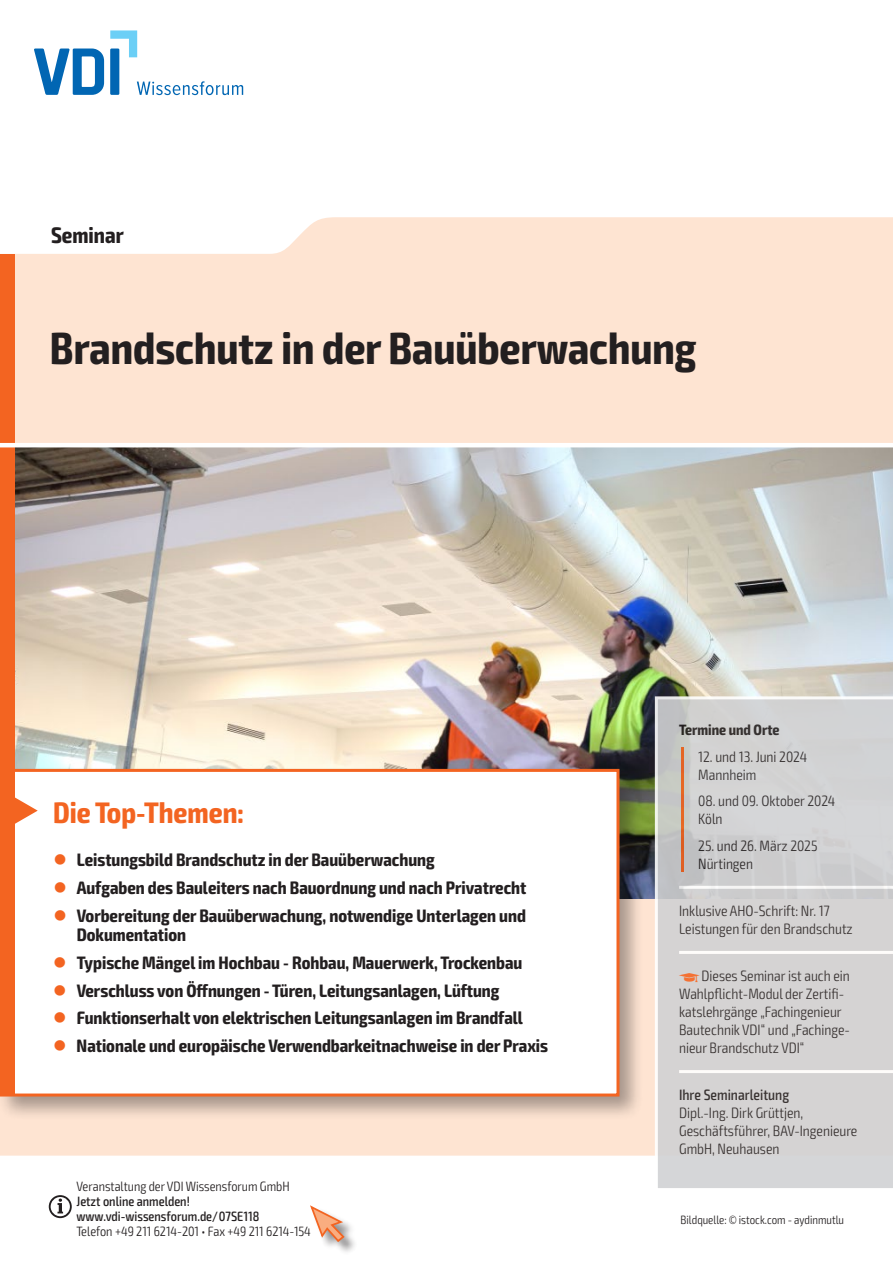
<style>
.page{position:relative;width:893px;height:1263px;background:#fff}
.page>*{position:absolute;margin:0;border:0;box-sizing:border-box;transform-origin:0 0}
.t1{font:700 condensed 45px "Exo 2";color:#231f20}
.t2{font:700 condensed 29.7px "Exo 2";color:#f36421}
.t3{font:700 condensed 22.5px "Exo 2";color:#231f20}
.t4{font:700 condensed 18px/19.5px "Exo 2";color:#231f20}
.t5{font:300 condensed 15px/18px "Exo 2";color:#231f20}
.t6{font:500 condensed 15px "Exo 2";color:#231f20}
.t7{font:700 condensed 15px "Exo 2";color:#231f20}
.t8{font:300 condensed 13.5px "Exo 2";color:#231f20}
.t9{font:500 condensed 13.5px/15px "Exo 2";color:#231f20}
.t10{font:300 condensed 12px "Exo 2";color:#231f20}
.t11{font:6px "VDI Iconset S4 A Regular";color:#f36421}
.s1{color:#f36421}
</style>
<div class="page">
<div style="left:0;top:217px;width:893px;height:938px;background:#fee4d2"></div>
<img style="left:14px;top:447px;width:879px;height:451px">
<div style="left:0;top:765px;width:644px;height:356px;background:#231f20;opacity:.4"></div>
<div style="left:2px;top:770px;width:616px;height:325px;background:#fff"></div>
<div style="left:3px;top:772px;width:11px;height:321px;background:#f36421"></div>
<div style="left:0;top:769px;width:619px;height:327px;border:3px solid #f36421"></div>
<svg style="left:14px;top:796px;width:24px;height:29px"></svg>
<div style="left:0;top:254px;width:14px;height:519px;background:#f36421"></div>
<div style="left:311px;top:1206px;width:47px;height:49px;background:#231f20;opacity:.5"></div>
<svg style="left:310px;top:1205px;width:36px;height:38px"></svg>
<hr style="left:0;top:443px;width:893px;height:4px;background:#fff">
<svg style="left:655px;top:696px;width:238px;height:492px;background:#d3d2d3"></svg>
<svg style="left:49px;top:1195px;width:23px;height:23px"></svg>
<svg style="left:34px;top:30px;width:209px;height:65px"></svg>
<p class="t3" style="left:51px;top:221px;width:74px">Seminar</p>
<h1 class="t1" style="left:50px;top:321px;width:648px">Brandschutz in der Bauüberwachung</h1>
<h2 class="t2" style="left:53px;top:794px;width:192px">Die Top-Themen:</h2>
<p class="t4" style="left:53px;top:850px;width:383px"><span class="s1">●</span> Leistungsbild Brandschutz in der Bauüberwachung</p>
<p class="t4" style="left:53px;top:878px;width:475px"><span class="s1">●</span> Aufgaben des Bauleiters nach Bauordnung und nach Privatrecht</p>
<p class="t4" style="left:77px;top:906px;width:451px;text-indent:-23px"><span class="s1">●</span> Vorbereitung der Bauüberwachung, notwendige Unterlagen und<br>Dokumentation</p>
<p class="t4" style="left:53px;top:953px;width:471px"><span class="s1">●</span> Typische Mängel im Hochbau - Rohbau, Mauerwerk, Trockenbau</p>
<p class="t4" style="left:53px;top:981px;width:448px"><span class="s1">●</span> Verschluss von Öffnungen - Türen, Leitungsanlagen, Lüftung</p>
<p class="t4" style="left:53px;top:1009px;width:471px"><span class="s1">●</span> Funktionserhalt von elektrischen Leitungsanlagen im Brandfall</p>
<p class="t4" style="left:53px;top:1036px;width:496px"><span class="s1">●</span> Nationale und europäische Verwendbarkeitnachweise in der Praxis</p>
<p class="t8" style="left:77px;top:1178px;width:215px">Veranstaltung der VDI Wissensforum GmbH</p>
<p class="t9" style="left:77px;top:1194px;width:184px">Jetzt online anmelden! www.vdi-wissensforum.de/07SE118</p>
<p class="t8" style="left:77px;top:1223px;width:236px">Telefon +49 211 6214-201 • Fax +49 211 6214-154</p>
<p class="t7" style="left:679px;top:721px;width:102px">Termine und Orte</p>
<p class="t5" style="left:698px;top:748px;width:110px">12. und 13. Juni 2024<br>Mannheim</p>
<p class="t5" style="left:698px;top:792px;width:139px">08. und 09. Oktober 2024<br>Köln</p>
<p class="t5" style="left:698px;top:837px;width:121px">25. und 26. März 2025<br>Nürtingen</p>
<p class="t5" style="left:679px;top:902px;width:175px">Inklusive AHO-Schrift: Nr. 17<br>Leistungen für den Brandschutz</p>
<p class="t11" style="left:679px;top:972px;width:22px">z</p>
<p class="t5" style="left:679px;top:967px;width:172px;text-indent:22px">Dieses Seminar ist auch ein<br>Wahlpflicht-Modul der Zertifi&shy;katslehrgänge „Fachingenieur<br>Bautechnik VDI“ und „Fachinge&shy;nieur Brandschutz VDI“</p>
<p class="t6" style="left:679px;top:1086px;width:112px">Ihre Seminarleitung</p>
<p class="t5" style="left:679px;top:1104px;width:180px">Dipl.-Ing. Dirk Grüttjen,<br>Geschäftsführer, BAV-Ingenieure<br>GmbH, Neuhausen</p>
<p class="t10" style="left:681px;top:1212px;width:165px">Bildquelle: © istock.com - aydinmutlu</p>
</div>
